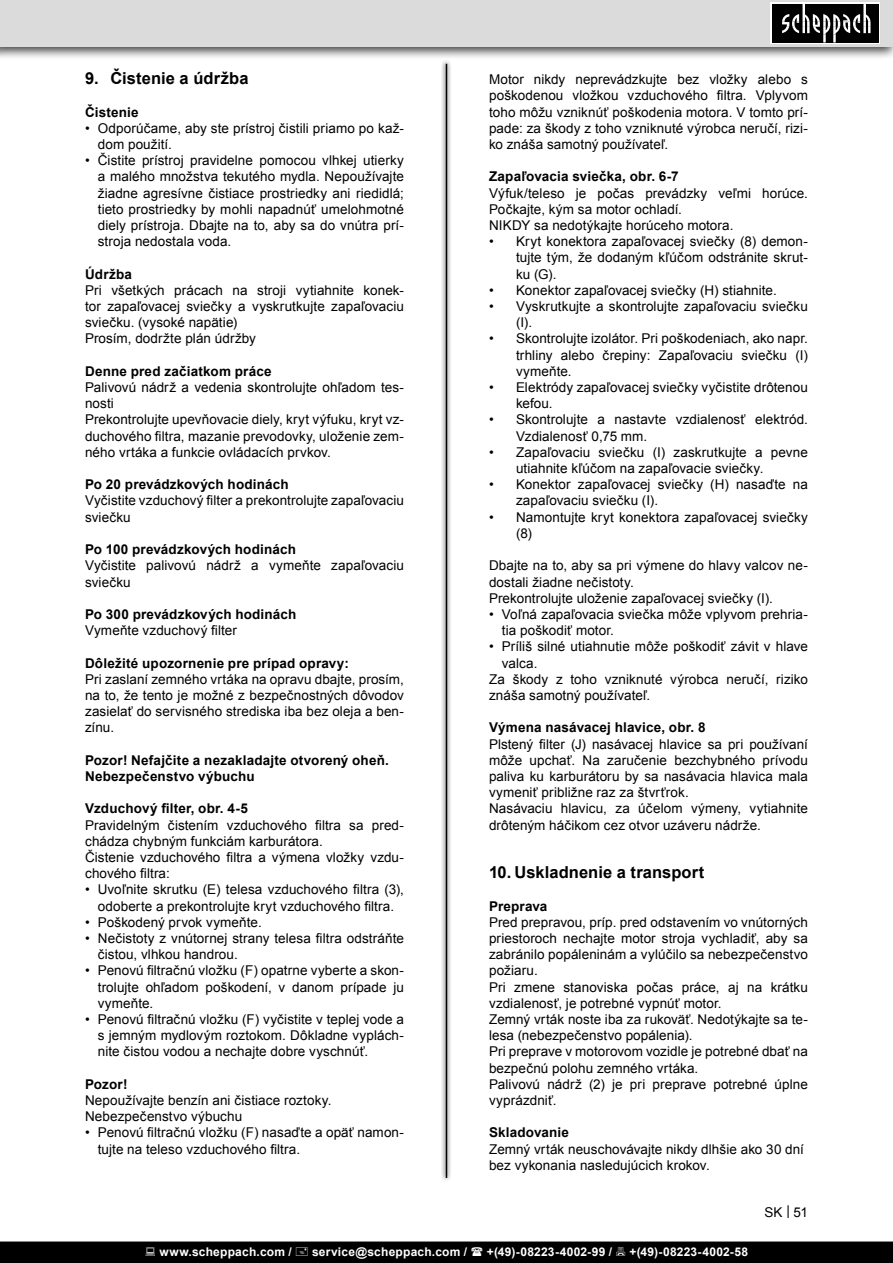
<style>
.page{position:relative;width:893px;height:1263px;background:#fff}
.page>*{position:absolute;margin:0;border:0;box-sizing:border-box;transform-origin:0 0}
.t1{font:700 16.5px "Arial";letter-spacing:.005em;color:#000}
.Grundtext_AV{font:13.5px/16.2px "Arial";letter-spacing:.005em;color:#000}
.Grundtext_AV-2{font:700 13.5px "Arial";letter-spacing:.015em;color:#000}
.t2{font:700 12px "Arial";letter-spacing:.02em;color:#fff}
</style>
<div class="page">
<div style="left:0;top:0;width:893px;height:60px;background:#000;opacity:.75"></div>
<div style="left:0;top:0;width:9px;height:60px;background:#000;opacity:.75"></div>
<div style="left:0;top:0;width:893px;height:46px;background:#dbdbdb"></div>
<svg style="left:441px;top:59px;width:11px;height:1121px"></svg>
<hr style="left:446px;top:64px;width:1px;height:1114px;background:#000">
<svg style="left:771px;top:2px;width:109px;height:42px"></svg>
<div style="left:772px;top:4px;width:107px;height:38px;background:#000"></div>
<svg style="left:782px;top:4px;width:88px;height:38px"></svg>
<div style="left:0;top:1242px;width:893px;height:21px;background:#000"></div>
<p class="t1" style="left:85px;top:67px;width:165px">9. Čistenie a údržba</p>
<p class="Grundtext_AV-2" style="left:85px;top:103px;width:55px">Čistenie</p>
<p class="Grundtext_AV" style="left:98px;top:120px;width:308px;text-indent:-13px">• Odporúčame, aby ste prístroj čistili priamo po kaž&shy;dom použití.</p>
<p class="Grundtext_AV" style="left:98px;top:153px;width:308px;text-align:justify;text-indent:-13px">• Čistite prístroj pravidelne pomocou vlhkej utierky a malého množstva tekutého mydla. Nepoužívajte žiadne agresívne čistiace prostriedky ani riedidlá; tieto prostriedky by mohli napadnúť umelohmotné diely prístroja. Dbajte na to, aby sa do vnútra prí&shy;stroja nedostala voda.</p>
<p class="Grundtext_AV-2" style="left:85px;top:265px;width:49px">Údržba</p>
<p class="Grundtext_AV" style="left:85px;top:282px;width:320px;text-align:justify">Pri všetkých prácach na stroji vytiahnite konek&shy;tor zapaľovacej sviečky a vyskrutkujte zapaľovaciu sviečku. (vysoké napätie)</p>
<p class="Grundtext_AV" style="left:85px;top:331px;width:172px">Prosím, dodržte plán údržby</p>
<p class="Grundtext_AV-2" style="left:85px;top:362px;width:188px">Denne pred začiatkom práce</p>
<p class="Grundtext_AV" style="left:85px;top:379px;width:320px">Palivovú nádrž a vedenia skontrolujte ohľadom tes&shy;nosti</p>
<p class="Grundtext_AV" style="left:85px;top:412px;width:320px;text-align:justify">Prekontrolujte upevňovacie diely, kryt výfuku, kryt vz&shy;duchového filtra, mazanie prevodovky, uloženie zem&shy;ného vrtáka a funkcie ovládacích prvkov.</p>
<p class="Grundtext_AV-2" style="left:85px;top:475px;width:205px">Po 20 prevádzkových hodinách</p>
<p class="Grundtext_AV" style="left:85px;top:493px;width:320px">Vyčistite vzduchový filter a prekontrolujte zapaľovaciu sviečku</p>
<p class="Grundtext_AV-2" style="left:85px;top:540px;width:212px">Po 100 prevádzkových hodinách</p>
<p class="Grundtext_AV" style="left:85px;top:558px;width:320px">Vyčistite palivovú nádrž a vymeňte zapaľovaciu sviečku</p>
<p class="Grundtext_AV-2" style="left:85px;top:605px;width:213px">Po 300 prevádzkových hodinách</p>
<p class="Grundtext_AV" style="left:85px;top:622px;width:153px">Vymeňte vzduchový filter</p>
<p class="Grundtext_AV-2" style="left:85px;top:654px;width:265px">Dôležité upozornenie pre prípad opravy:</p>
<p class="Grundtext_AV" style="left:85px;top:671px;width:320px;text-align:justify">Pri zaslaní zemného vrtáka na opravu dbajte, prosím, na to, že tento je možné z bezpečnostných dôvodov zasielať do servisného strediska iba bez oleja a ben&shy;zínu.</p>
<p class="Grundtext_AV-2" style="left:85px;top:751px;width:305px">Pozor! Nefajčite a nezakladajte otvorený oheň.</p>
<p class="Grundtext_AV-2" style="left:85px;top:767px;width:171px">Nebezpečenstvo výbuchu</p>
<p class="Grundtext_AV-2" style="left:85px;top:799px;width:165px">Vzduchový filter, obr. 4-5</p>
<p class="Grundtext_AV" style="left:85px;top:817px;width:320px">Pravidelným čistením vzduchového filtra sa pred&shy;chádza chybným funkciám karburátora.</p>
<p class="Grundtext_AV" style="left:85px;top:849px;width:320px">Čistenie vzduchového filtra a výmena vložky vzdu&shy;chového filtra:</p>
<p class="Grundtext_AV" style="left:85px;top:882px;width:320px;text-align:center">• Uvoľnite skrutku (E) telesa vzduchového filtra (3), odoberte a prekontrolujte kryt vzduchového filtra.</p>
<p class="Grundtext_AV" style="left:85px;top:914px;width:178px">• Poškodený prvok vymeňte.</p>
<p class="Grundtext_AV" style="left:98px;top:930px;width:308px;text-indent:-13px">• Nečistoty z vnútornej strany telesa filtra odstráňte čistou, vlhkou handrou.</p>
<p class="Grundtext_AV" style="left:98px;top:963px;width:308px;text-align:justify;text-indent:-13px">• Penovú filtračnú vložku (F) opatrne vyberte a skon&shy;trolujte ohľadom poškodení, v danom prípade ju vymeňte.</p>
<p class="Grundtext_AV" style="left:98px;top:1011px;width:308px;text-align:justify;text-indent:-13px">• Penovú filtračnú vložku (F) vyčistite v teplej vode a s jemným mydlovým roztokom. Dôkladne vyplách&shy;nite čistou vodou a nechajte dobre vyschnúť.</p>
<p class="Grundtext_AV-2" style="left:85px;top:1075px;width:44px">Pozor!</p>
<p class="Grundtext_AV" style="left:85px;top:1092px;width:248px">Nepoužívajte benzín ani čistiace roztoky.</p>
<p class="Grundtext_AV" style="left:85px;top:1108px;width:159px">Nebezpečenstvo výbuchu</p>
<p class="Grundtext_AV" style="left:98px;top:1125px;width:308px;text-indent:-13px">• Penovú filtračnú vložku (F) nasaďte a opäť namon&shy;tujte na teleso vzduchového filtra.</p>
<p class="Grundtext_AV" style="left:489px;top:72px;width:320px;text-align:justify">Motor nikdy neprevádzkujte bez vložky alebo s poškodenou vložkou vzduchového filtra. Vplyvom toho môžu vzniknúť poškodenia motora. V tomto prí&shy;pade: za škody z toho vzniknuté výrobca neručí, rizi&shy;ko znáša samotný používateľ.</p>
<p class="Grundtext_AV-2" style="left:489px;top:168px;width:191px">Zapaľovacia sviečka, obr. 6-7</p>
<p class="Grundtext_AV" style="left:489px;top:185px;width:320px">Výfuk/teleso je počas prevádzky veľmi horúce.<br>Počkajte, kým sa motor ochladí.</p>
<p class="Grundtext_AV" style="left:489px;top:217px;width:246px">NIKDY sa nedotýkajte horúceho motora.</p>
<p class="Grundtext_AV" style="left:516px;top:234px;width:293px;text-align:justify;text-indent:-27px">• Kryt konektora zapaľovacej sviečky (8) demon&shy;tujte tým, že dodaným kľúčom odstránite skrut&shy;ku (G).</p>
<p class="Grundtext_AV" style="left:489px;top:282px;width:289px">• Konektor zapaľovacej sviečky (H) stiahnite.</p>
<p class="Grundtext_AV" style="left:516px;top:298px;width:293px;text-indent:-27px">• Vyskrutkujte a skontrolujte zapaľovaciu sviečku (I).</p>
<p class="Grundtext_AV" style="left:516px;top:331px;width:293px;text-align:justify;text-indent:-27px">• Skontrolujte izolátor. Pri poškodeniach, ako napr. trhliny alebo črepiny: Zapaľovaciu sviečku (I) vymeňte.</p>
<p class="Grundtext_AV" style="left:516px;top:379px;width:293px;text-indent:-27px">• Elektródy zapaľovacej sviečky vyčistite drôtenou kefou.</p>
<p class="Grundtext_AV" style="left:516px;top:412px;width:293px;text-indent:-27px">• Skontrolujte a nastavte vzdialenosť elektród.<br>Vzdialenosť 0,75 mm.</p>
<p class="Grundtext_AV" style="left:516px;top:444px;width:293px;text-indent:-27px">• Zapaľovaciu sviečku (I) zaskrutkujte a pevne utiahnite kľúčom na zapaľovacie sviečky.</p>
<p class="Grundtext_AV" style="left:516px;top:477px;width:293px;text-indent:-27px">• Konektor zapaľovacej sviečky (H) nasaďte na zapaľovaciu sviečku (I).</p>
<p class="Grundtext_AV" style="left:516px;top:509px;width:293px;text-indent:-27px">• Namontujte kryt konektora zapaľovacej sviečky (8)</p>
<p class="Grundtext_AV" style="left:489px;top:558px;width:320px">Dbajte na to, aby sa pri výmene do hlavy valcov ne&shy;dostali žiadne nečistoty.</p>
<p class="Grundtext_AV" style="left:489px;top:590px;width:285px">Prekontrolujte uloženie zapaľovacej sviečky (I).</p>
<p class="Grundtext_AV" style="left:502px;top:606px;width:308px;text-indent:-13px">• Voľná zapaľovacia sviečka môže vplyvom prehria&shy;tia poškodiť motor.</p>
<p class="Grundtext_AV" style="left:502px;top:639px;width:308px;text-indent:-13px">• Príliš silné utiahnutie môže poškodiť závit v hlave valca.</p>
<p class="Grundtext_AV" style="left:489px;top:671px;width:320px">Za škody z toho vzniknuté výrobca neručí, riziko znáša samotný používateľ.</p>
<p class="Grundtext_AV-2" style="left:489px;top:718px;width:218px">Výmena nasávacej hlavice, obr. 8</p>
<p class="Grundtext_AV" style="left:489px;top:736px;width:320px;text-align:justify">Plstený filter (J) nasávacej hlavice sa pri používaní môže upchať. Na zaručenie bezchybného prívodu paliva ku karburátoru by sa nasávacia hlavica mala vymeniť približne raz za štvrťrok.</p>
<p class="Grundtext_AV" style="left:489px;top:801px;width:320px">Nasávaciu hlavicu, za účelom výmeny, vytiahnite drôteným háčikom cez otvor uzáveru nádrže.</p>
<p class="t1" style="left:489px;top:861px;width:217px">10. Uskladnenie a transport</p>
<p class="Grundtext_AV-2" style="left:489px;top:897px;width:60px">Preprava</p>
<p class="Grundtext_AV" style="left:489px;top:914px;width:320px;text-align:justify">Pred prepravou, príp. pred odstavením vo vnútorných priestoroch nechajte motor stroja vychladiť, aby sa zabránilo popáleninám a vylúčilo sa nebezpečenstvo požiaru.</p>
<p class="Grundtext_AV" style="left:489px;top:979px;width:320px">Pri zmene stanoviska počas práce, aj na krátku vzdialenosť, je potrebné vypnúť motor.</p>
<p class="Grundtext_AV" style="left:489px;top:1011px;width:320px">Zemný vrták noste iba za rukoväť. Nedotýkajte sa te&shy;lesa (nebezpečenstvo popálenia).</p>
<p class="Grundtext_AV" style="left:489px;top:1044px;width:320px">Pri preprave v motorovom vozidle je potrebné dbať na bezpečnú polohu zemného vrtáka.</p>
<p class="Grundtext_AV" style="left:489px;top:1076px;width:320px">Palivovú nádrž (2) je pri preprave potrebné úplne vyprázdniť.</p>
<p class="Grundtext_AV-2" style="left:489px;top:1123px;width:82px">Skladovanie</p>
<p class="Grundtext_AV" style="left:489px;top:1141px;width:316px">Zemný vrták neuschovávajte nikdy dlhšie ako 30 dní bez vykonania nasledujúcich krokov.</p>
<p class="Grundtext_AV" style="left:764px;top:1204px;width:45px">SK | 51</p>
<p class="t2" style="left:159px;top:1244px;width:134px">www.scheppach.com /</p>
<p class="t2" style="left:312px;top:1244px;width:157px">service@scheppach.com /</p>
<p class="t2" style="left:487px;top:1244px;width:127px">+(49)-08223-4002-99 /</p>
<p class="t2" style="left:629px;top:1244px;width:120px">+(49)-08223-4002-58</p>
</div>
